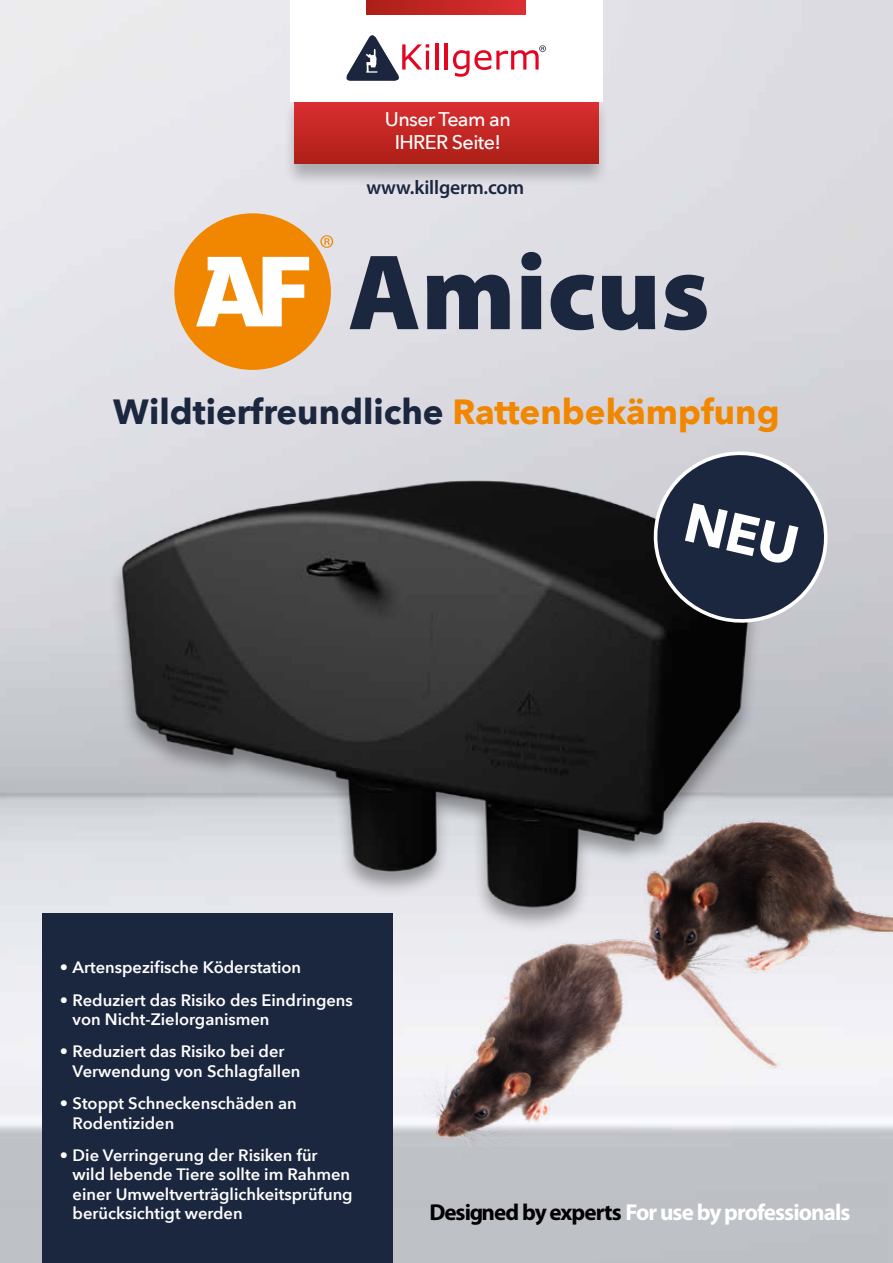
<style>
.page{position:relative;width:893px;height:1263px;background:#fff}
.page>*{position:absolute;margin:0;border:0;box-sizing:border-box;transform-origin:0 0}
.t1{font:900 108.3px "Myriad Pro";color:#1b263f}
.t2{font:700 34.8px "Avenir Next";color:#1b263f}
.t3{font:700 23.1px "Myriad Pro";letter-spacing:-.04em;color:#fff}
.t4{font:500 19.8px/23.7px "Avenir Next";letter-spacing:-.03em;color:#fff;text-align:center}
.t5{font:600 19.8px "Myriad Pro";letter-spacing:-.01em;color:#1b263f}
.t6{font:600 16.5px/19.5px "Avenir Next";color:#fff}
.s1{color:#f18700}
.s2{color:#000}
</style>
<div class="page">
<img style="left:0;top:0;width:893px;height:1263px">
<img style="left:393px;top:935px;width:428px;height:279px">
<div style="left:43px;top:913px;width:350px;height:350px;background:#1b263f"></div>
<img style="left:621px;top:924px;width:272px;height:125px">
<div style="left:174px;top:213px;width:157px;height:157px;background:#f18700;border-radius:50%"></div>
<svg style="left:196px;top:257px;width:113px;height:69px"></svg>
<svg style="left:320px;top:235px;width:13px;height:13px"></svg>
<div style="left:282px;top:97px;width:328px;height:90px;background:#000;opacity:.25"></div>
<div style="left:295px;top:98px;width:303px;height:66px;background:linear-gradient(to bottom,#dd2f33,#ad2017)"></div>
<div style="left:290px;top:0;width:313px;height:101px;background:#fff"></div>
<hr style="left:435px;top:43px;width:3px;height:27px;background:#e40521">
<hr style="left:445px;top:43px;width:3px;height:27px;background:#e40521">
<svg style="left:346px;top:35px;width:83px;height:46px"></svg>
<svg style="left:453px;top:45px;width:93px;height:32px"></svg>
<svg style="left:366px;top:0;width:160px;height:15px"></svg>
<div style="left:109px;top:479px;width:657px;height:456px;background:#000;opacity:.35"></div>
<img style="left:0;top:467px;width:893px;height:457px">
<svg style="left:643px;top:441px;width:195px;height:188px"></svg>
<p class="t4" style="left:385px;top:106px;width:128px">Unser Team an<br>IHRER Seite!</p>
<p class="t5" style="left:366px;top:175px;width:159px">www.killgerm.com</p>
<h1 class="t1" style="left:348px;top:220px;width:363px">Amicus</h1>
<h2 class="t2" style="left:113px;top:382px;width:668px">Wildtierfreundliche <span class="s1">Rattenbekämpfung</span></h2>
<p class="t6" style="left:60px;top:957px;width:243px">• Artenspezifische Köderstation</p>
<p class="t6" style="left:73px;top:990px;width:282px;text-indent:-13px">• Reduziert das Risiko des Eindringens von Nicht-Zielorganismen</p>
<p class="t6" style="left:73px;top:1041px;width:229px;text-indent:-13px">• Reduziert das Risiko bei der<br>Verwendung von Schlagfallen</p>
<p class="t6" style="left:73px;top:1093px;width:226px;text-indent:-13px">• Stoppt Schneckenschäden an<br>Rodentiziden</p>
<p class="t6" style="left:73px;top:1145px;width:282px;text-indent:-13px">• Die Verringerung der Risiken für wild lebende Tiere sollte im Rahmen einer Umweltverträglichkeitsprüfung berücksichtigt werden</p>
<h3 class="t3" style="left:429px;top:1197px;width:422px"><span class="s2">Designed by experts</span> For use by professionals</h3>
</div>
